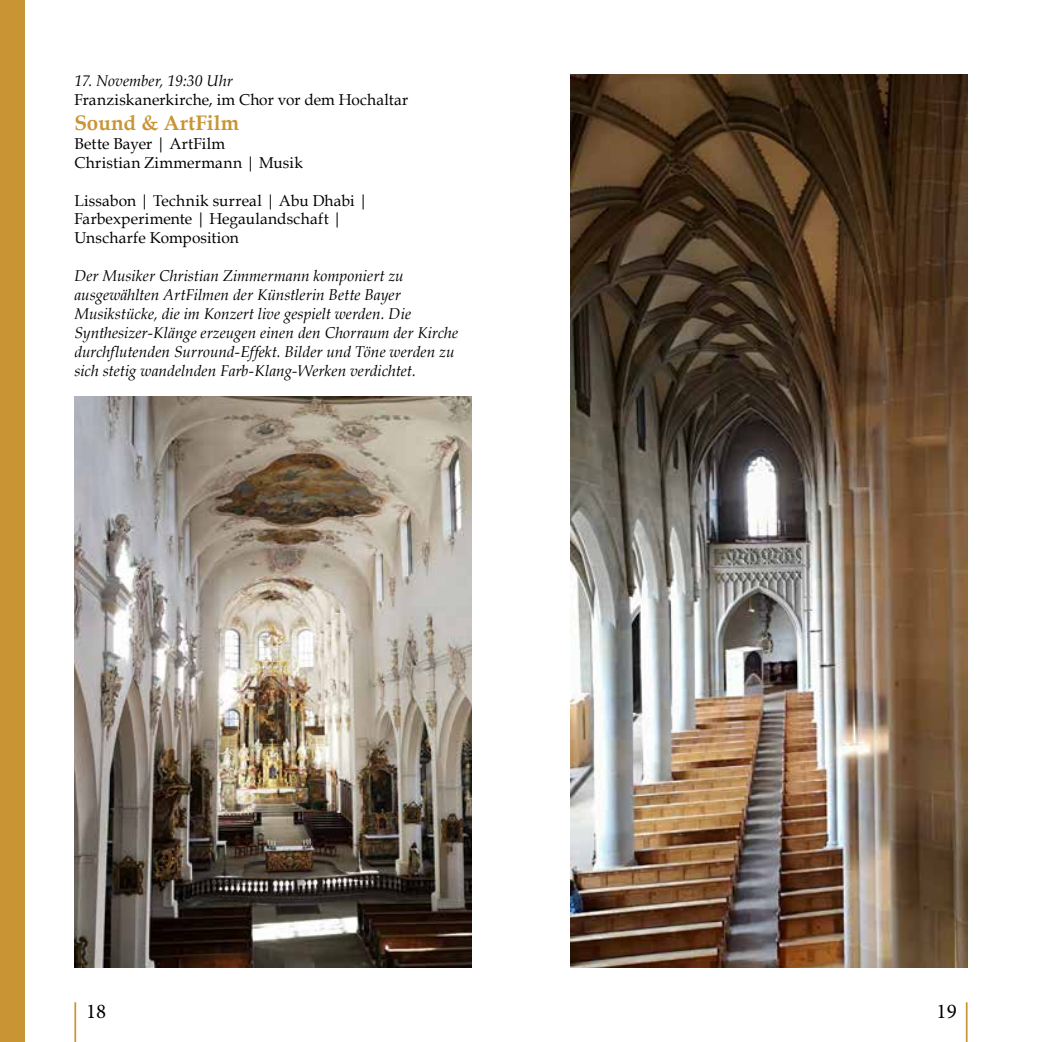
<style>
.page{position:relative;width:1042px;height:1042px;background:#fff}
.page>*{position:absolute;margin:0;border:0;box-sizing:border-box;transform-origin:0 0}
.t1{font:700 21px "Book Antiqua";letter-spacing:.01em;color:#c99534}
.t2{font:21px "Minion Pro";color:#000}
.t3{font:italic 15.75px/18.9px "Book Antiqua";letter-spacing:.005em;color:#000}
.t4{font:15.75px/18.9px "Book Antiqua";letter-spacing:.015em;color:#000}
</style>
<div class="page">
<hr style="left:74px;top:1002px;width:2px;height:40px;background:#c99534">
<hr style="left:966px;top:1002px;width:1px;height:40px;background:#c99534">
<div style="left:0;top:0;width:25px;height:1042px;background:#c99534"></div>
<img style="left:74px;top:397px;width:397px;height:570px">
<img style="left:570px;top:74px;width:397px;height:893px">
<p class="t3" style="left:74px;top:71px;width:160px">17. November, 19:30 Uhr</p>
<p class="t4" style="left:74px;top:90px;width:335px">Franziskanerkirche, im Chor vor dem Hochaltar</p>
<h1 class="t1" style="left:74px;top:108px;width:166px">Sound &amp; ArtFilm</h1>
<p class="t4" style="left:74px;top:134px;width:230px">Bette Bayer | ArtFilm<br>Christian Zimmermann | Musik</p>
<p class="t4" style="left:74px;top:190px;width:295px">Lissabon | Technik surreal | Abu Dhabi |<br>Farbexperimente | Hegaulandschaft |<br>Unscharfe Komposition</p>
<p class="t3" style="left:74px;top:266px;width:385px">Der Musiker Christian Zimmermann komponiert zu ausgewählten ArtFilmen der Künstlerin Bette Bayer Musikstücke, die im Konzert live gespielt werden. Die Synthesizer-Klänge erzeugen einen den Chorraum der Kirche durchflutenden Surround-Effekt. Bilder und Töne werden zu sich stetig wandelnden Farb-Klang-Werken verdichtet.</p>
<h1 class="t2" style="left:86px;top:997px;width:22px">18</h1>
<h1 class="t2" style="left:936px;top:997px;width:22px">19</h1>
</div>
